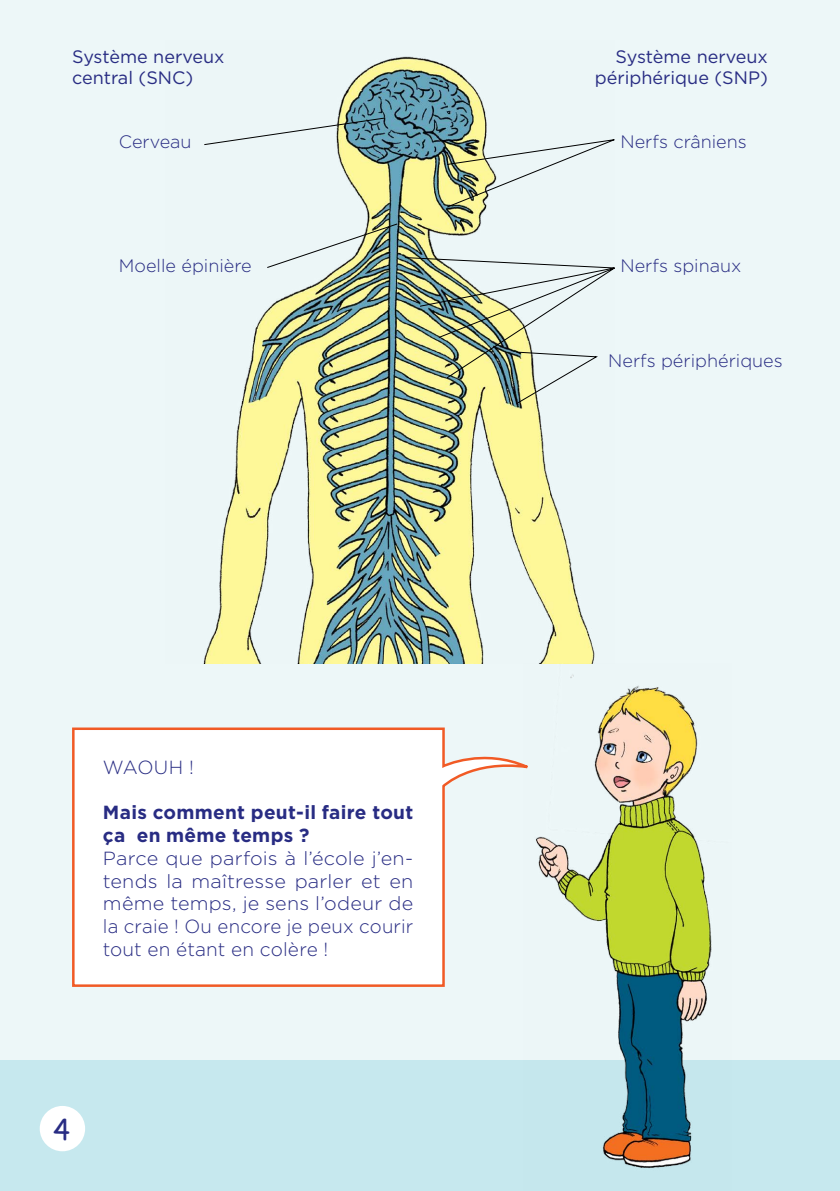
<style>
.page{position:relative;width:840px;height:1191px;background:#fff}
.page>*{position:absolute;margin:0;border:0;box-sizing:border-box;transform-origin:0 0}
.t1{font:28px "Comic Sans MS";color:#282c83}
.Style_de_paragraphe{font:300 19px/22.8px "Gotham";letter-spacing:.005em;color:#282c83;text-align:justify;scale:1.04 1}
.Style_de_paragraphe-2{font:700 19px/22.8px "Gotham";letter-spacing:.015em;color:#282c83}
.Style_de_paragraphe-3{font:300 19px "Gotham";letter-spacing:.005em;color:#282c83}
.t2{font:300 18px "Gotham";color:#282c83}
.t3{font:18px "Gotham";color:#282c83}
</style>
<div class="page">
<div style="left:0;top:0;width:839px;height:1191px;background:#edf7f8"></div>
<div style="left:0;top:1060px;width:839px;height:131px;background:#c6e8ee"></div>
<svg style="left:72px;top:727px;width:451px;height:260px"></svg>
<div style="left:40px;top:1106px;width:45px;height:45px;background:#fff;border-radius:50%"></div>
<img style="left:203px;top:56px;width:392px;height:607px">
<svg style="left:203px;top:117px;width:182px;height:29px"></svg>
<svg style="left:445px;top:137px;width:170px;height:71px"></svg>
<img style="left:266px;top:223px;width:349px;height:182px">
<img style="left:523px;top:663px;width:189px;height:505px">
<p class="t3" style="left:72px;top:45px;width:154px">Système nerveux</p>
<p class="t3" style="left:72px;top:66px;width:123px">central (SNC)</p>
<p class="t3" style="left:615px;top:45px;width:154px">Système nerveux</p>
<p class="t3" style="left:594px;top:66px;width:174px">périphérique (SNP)</p>
<p class="t2" style="left:119px;top:130px;width:74px">Cerveau</p>
<p class="t2" style="left:620px;top:130px;width:128px">Nerfs crâniens</p>
<p class="t2" style="left:119px;top:254px;width:134px">Moelle épinière</p>
<p class="t2" style="left:620px;top:254px;width:122px">Nerfs spinaux</p>
<p class="Style_de_paragraphe-3" style="left:103px;top:755px;width:92px">WAOUH !</p>
<p class="Style_de_paragraphe-2" style="left:103px;top:801px;width:312px">Mais comment peut-il faire tout ça en même temps ?</p>
<p class="Style_de_paragraphe" style="left:103px;top:846px;width:300px">Parce que parfois à l’école j’en&shy;tends la maîtresse parler et en même temps, je sens l’odeur de la craie ! Ou encore je peux courir tout en étant en colère !</p>
<p class="t1" style="left:53px;top:1109px;width:19px">4</p>
<p class="t2" style="left:608px;top:349px;width:176px">Nerfs périphériques</p>
</div>
